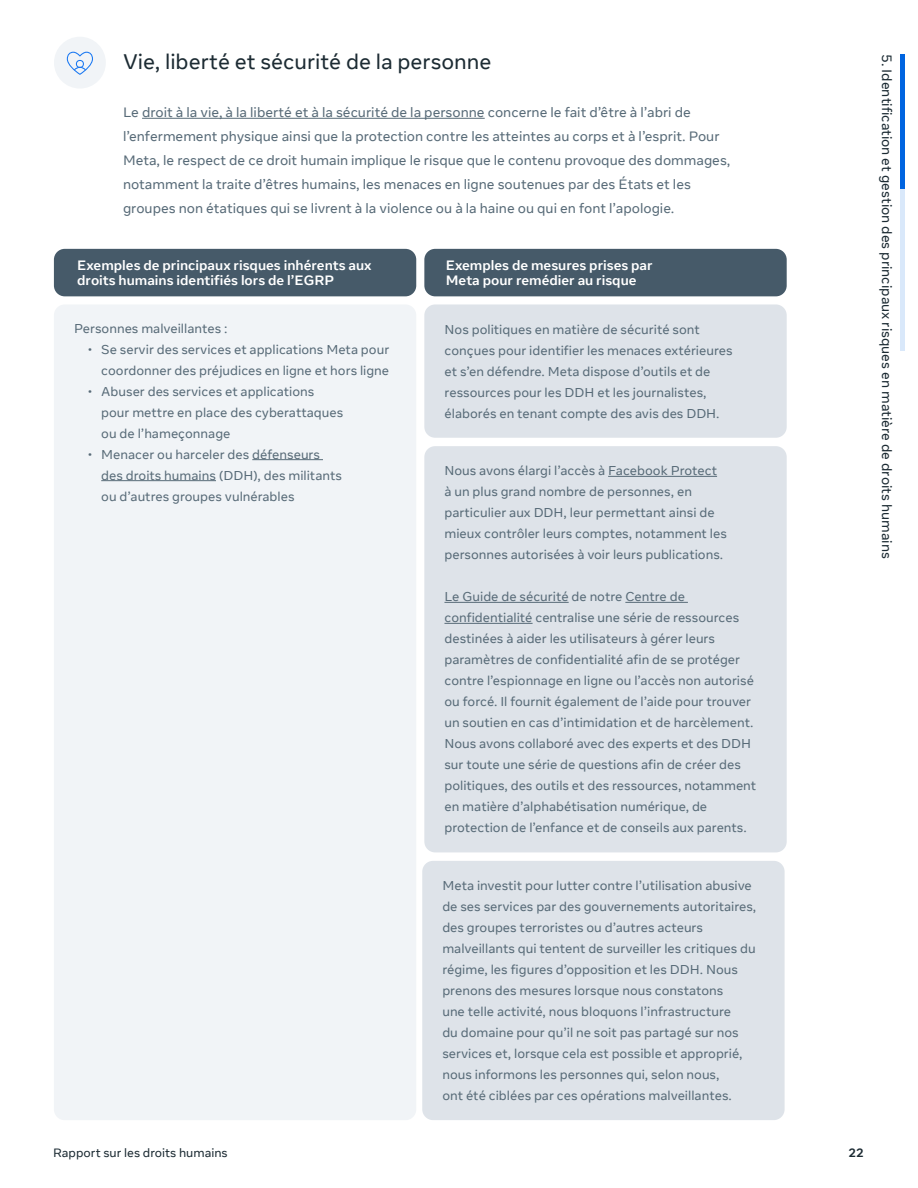
<style>
.page{position:relative;width:918px;height:1188px;background:#fff}
.page>*{position:absolute;margin:0;border:0;box-sizing:border-box;transform-origin:0 0}
.t1{font:21px "Optimistic Text";color:#1c2b33}
.P2{font:13.5px/24px "Optimistic Text";color:#586b78}
.P2-2{font:700 13.5px/15px "Optimistic Text";color:#fff}
.t2{font:13.5px "Optimistic Text";color:#1c2b33}
.P2-3{font:12.75px/21px "Optimistic Text";color:#586b78}
.t3{font:12px "Optimistic Text";color:#1c2b33}
.t4{font:700 12px "Optimistic Text";color:#1c2b33}
</style>
<div class="page">
<hr style="left:900px;top:54px;width:4px;height:297px;background:#d9e8fa">
<hr style="left:900px;top:54px;width:4px;height:135px;background:#0064e0">
<hr style="left:142px;top:118px;width:343px;height:1px;background:#586b78">
<div style="left:54px;top:249px;width:362px;height:47px;background:#465a69;border-radius:11px"></div>
<div style="left:424px;top:249px;width:363px;height:47px;background:#465a69;border-radius:11px"></div>
<div style="left:424px;top:304px;width:363px;height:134px;background:#dee3e9;border-radius:11px"></div>
<div style="left:54px;top:304px;width:362px;height:816px;background:#f1f4f7;border-radius:11px"></div>
<hr style="left:252px;top:459px;width:71px;height:1px;background:#586b78">
<hr style="left:101px;top:480px;width:115px;height:1px;background:#586b78">
<div style="left:422px;top:861px;width:363px;height:259px;background:#dee3e9;border-radius:11px"></div>
<div style="left:424px;top:446px;width:363px;height:406px;background:#dee3e9;border-radius:11px"></div>
<hr style="left:608px;top:476px;width:109px;height:1px;background:#586b78">
<hr style="left:444px;top:602px;width:125px;height:1px;background:#586b78">
<hr style="left:625px;top:602px;width:63px;height:1px;background:#586b78">
<hr style="left:444px;top:623px;width:89px;height:1px;background:#586b78">
<div style="left:54px;top:37px;width:52px;height:52px;background:#f1f4f7;border-radius:50%"></div>
<svg style="left:67px;top:52px;width:26px;height:23px"></svg>
<h2 class="t1" style="left:123px;top:49px;width:370px">Vie, liberté et sécurité de la personne</h2>
<p class="P2" style="left:123px;top:101px;width:609px">Le droit à la vie, à la liberté et à la sécurité de la personne concerne le fait d’être à l’abri de l’enfermement physique ainsi que la protection contre les atteintes au corps et à l’esprit. Pour Meta, le respect de ce droit humain implique le risque que le contenu provoque des dommages, notamment la traite d’êtres humains, les menaces en ligne soutenues par des États et les groupes non étatiques qui se livrent à la violence ou à la haine ou qui en font l’apologie.</p>
<p class="P2-2" style="left:77px;top:258px;width:296px">Exemples de principaux risques inhérents aux droits humains identifiés lors de l’EGRP</p>
<p class="P2-2" style="left:446px;top:258px;width:208px">Exemples de mesures prises par<br>Meta pour remédier au risque</p>
<p class="P2-3" style="left:445px;top:319px;width:290px">Nos politiques en matière de sécurité sont conçues pour identifier les menaces extérieures et s’en défendre. Meta dispose d’outils et de ressources pour les DDH et les journalistes, élaborés en tenant compte des avis des DDH.</p>
<p class="P2-3" style="left:74px;top:318px;width:155px">Personnes malveillantes :</p>
<p class="P2-3" style="left:88px;top:339px;width:303px;text-align:right">• Se servir des services et applications Meta pour coordonner des préjudices en ligne et hors ligne</p>
<p class="P2-3" style="left:101px;top:381px;width:243px;text-indent:-14px">• Abuser des services et applications pour mettre en place des cyberattaques ou de l’hameçonnage</p>
<p class="P2-3" style="left:101px;top:444px;width:242px;text-indent:-14px">• Menacer ou harceler des défenseurs des droits humains (DDH), des militants ou d’autres groupes vulnérables</p>
<p class="P2-3" style="left:444px;top:461px;width:284px">Nous avons élargi l’accès à Facebook Protect à un plus grand nombre de personnes, en particulier aux DDH, leur permettant ainsi de mieux contrôler leurs comptes, notamment les personnes autorisées à voir leurs publications.</p>
<p class="P2-3" style="left:444px;top:587px;width:313px">Le Guide de sécurité de notre Centre de confidentialité centralise une série de ressources destinées à aider les utilisateurs à gérer leurs paramètres de confidentialité afin de se protéger contre l’espionnage en ligne ou l’accès non autorisé ou forcé. Il fournit également de l’aide pour trouver un soutien en cas d’intimidation et de harcèlement.<br>Nous avons collaboré avec des experts et des DDH sur toute une série de questions afin de créer des politiques, des outils et des ressources, notamment en matière d’alphabétisation numérique, de protection de l’enfance et de conseils aux parents.</p>
<p class="P2-3" style="left:442px;top:875px;width:315px">Meta investit pour lutter contre l’utilisation abusive de ses services par des gouvernements autoritaires, des groupes terroristes ou d’autres acteurs malveillants qui tentent de surveiller les critiques du régime, les figures d’opposition et les DDH. Nous prenons des mesures lorsque nous constatons<br>une telle activité, nous bloquons l’infrastructure<br>du domaine pour qu’il ne soit pas partagé sur nos services et, lorsque cela est possible et approprié, nous informons les personnes qui, selon nous,<br>ont été ciblées par ces opérations malveillantes.</p>
<p class="t2" style="left:895px;top:54px;width:506px;rotate:90deg">5. Identification et gestion des principaux risques en matière de droits humains</p>
<p class="t3" style="left:53px;top:1146px;width:176px">Rapport sur les droits humains</p>
<p class="t4" style="left:849px;top:1146px;width:17px">22</p>
</div>
